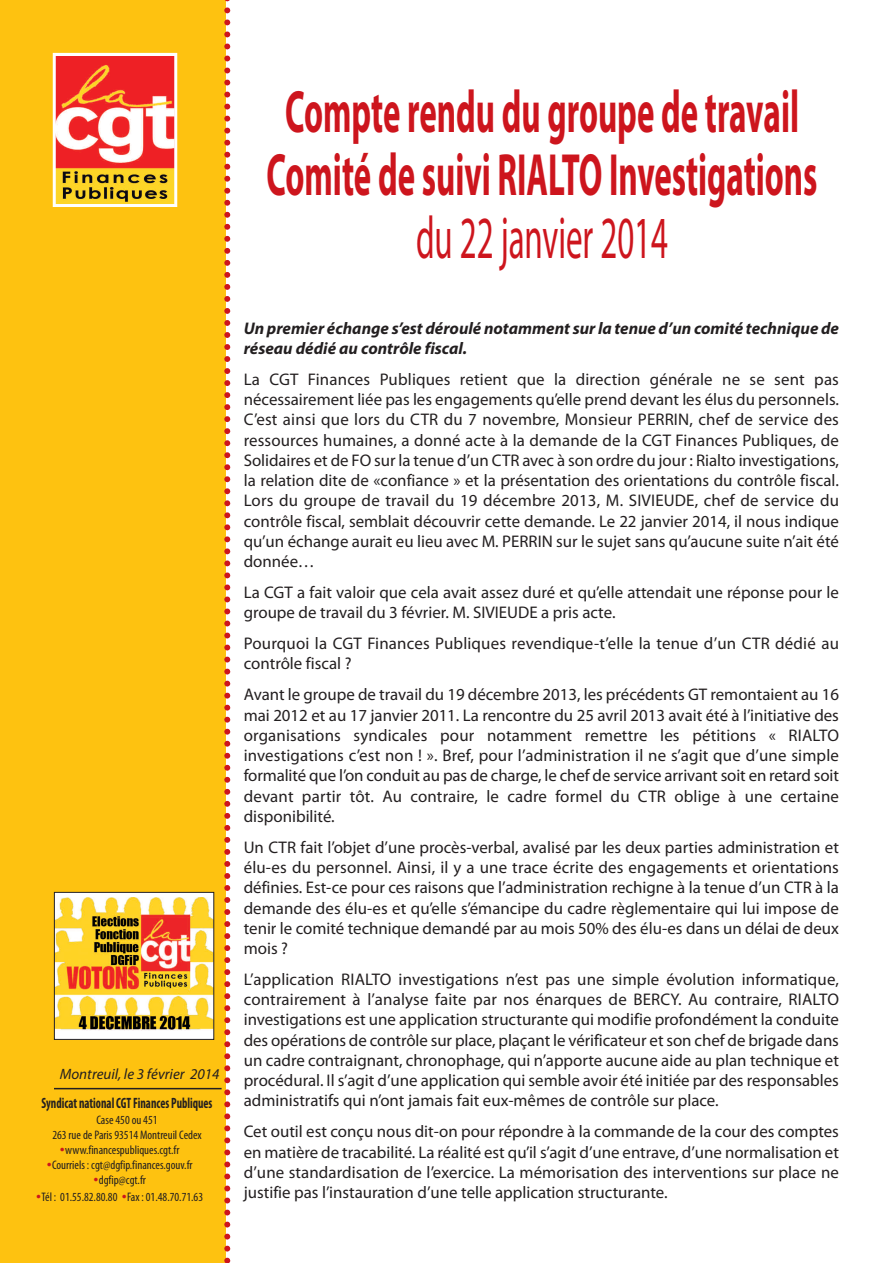
<style>
.page{position:relative;width:893px;height:1263px;background:#fff}
.page>*{position:absolute;margin:0;border:0;box-sizing:border-box;transform-origin:0 0}
.t1{font:700 60px/63px "Myriad Pro";color:#cd151d;text-align:center;scale:.55 1}
.t2{font:60px "Myriad Pro";color:#cd151d;scale:.55 1}
.t3{font:16.8px/20.2px "Myriad Pro";color:#231f20;text-align:justify}
.t4{font:italic 700 16.8px/20.2px "Myriad Pro";color:#231f20}
.t5{font:700 condensed 15px "Myriad Pro";color:#231f20;scale:.8 1}
.t6{font:italic 15px "Myriad Pro";color:#231f20}
.t7{font:condensed 12.3px "Myriad Pro";color:#231f20}
</style>
<div class="page">
<div style="left:0;top:0;width:225px;height:1263px;background:#fec210"></div>
<img style="left:57px;top:57px;width:116px;height:146px">
<div style="left:53px;top:53px;width:124px;height:154px;border:3px solid #fff"></div>
<hr style="left:54px;top:1088px;width:168px;height:1px;background:#231f20">
<svg style="left:224px;top:0;width:6px;height:1263px"></svg>
<div style="left:54px;top:892px;width:160px;height:147px;background:#fff"></div>
<img style="left:56px;top:898px;width:156px;height:133px">
<div style="left:54px;top:892px;width:160px;height:148px;border:1px solid #231f20"></div>
<p class="t6" style="left:60px;top:1068px;width:161px">Montreuil, le 3 février 2014</p>
<p class="t5" style="left:42px;top:1098px;width:215px">Syndicat national CGT Finances Publiques</p>
<p class="t7" style="left:96px;top:1115px;width:63px">Case 450 ou 451</p>
<p class="t7" style="left:52px;top:1130px;width:151px">263 rue de Paris 93514 Montreuil Cedex</p>
<p class="t7" style="left:65px;top:1145px;width:116px">www.financespubliques.cgt.fr</p>
<p class="t7" style="left:52px;top:1160px;width:142px">Courriels : cgt@dgfip.finances.gouv.fr</p>
<p class="t7" style="left:99px;top:1176px;width:49px">dgfip@cgt.fr</p>
<p class="t7" style="left:42px;top:1192px;width:163px">Tél : 01.55.82.80.80 Fax : 01.48.70.71.63</p>
<h1 class="t1" style="left:267px;top:85px;width:1003px">Compte rendu du groupe de travail<br>Comité de suivi RIALTO Investigations</h1>
<h1 class="t2" style="left:416px;top:216px;width:460px">du 22 janvier 2014</h1>
<p class="t4" style="left:244px;top:319px;width:597px">Un premier échange s’est déroulé notamment sur la tenue d’un comité technique de réseau dédié au contrôle fiscal.</p>
<p class="t3" style="left:244px;top:370px;width:597px">La CGT Finances Publiques retient que la direction générale ne se sent pas nécessairement liée pas les engagements qu’elle prend devant les élus du personnels.<br>C’est ainsi que lors du CTR du 7 novembre, Monsieur PERRIN, chef de service des ressources humaines, a donné acte à la demande de la CGT Finances Publiques, de Solidaires et de FO sur la tenue d’un CTR avec à son ordre du jour : Rialto investigations, la relation dite de «confiance » et la présentation des orientations du contrôle fiscal.<br>Lors du groupe de travail du 19 décembre 2013, M. SIVIEUDE, chef de service du contrôle fiscal, semblait découvrir cette demande. Le 22 janvier 2014, il nous indique qu’un échange aurait eu lieu avec M. PERRIN sur le sujet sans qu’aucune suite n’ait été donnée…</p>
<p class="t3" style="left:244px;top:584px;width:597px">La CGT a fait valoir que cela avait assez duré et qu’elle attendait une réponse pour le groupe de travail du 3 février. M. SIVIEUDE a pris acte.</p>
<p class="t3" style="left:244px;top:635px;width:597px">Pourquoi la CGT Finances Publiques revendique-t’elle la tenue d’un CTR dédié au contrôle fiscal ?</p>
<p class="t3" style="left:244px;top:686px;width:597px">Avant le groupe de travail du 19 décembre 2013, les précédents GT remontaient au 16 mai 2012 et au 17 janvier 2011. La rencontre du 25 avril 2013 avait été à l’initiative des organisations syndicales pour notamment remettre les pétitions « RIALTO investigations c’est non ! ». Bref, pour l’administration il ne s’agit que d’une simple formalité que l’on conduit au pas de charge, le chef de service arrivant soit en retard soit devant partir tôt. Au contraire, le cadre formel du CTR oblige à une certaine disponibilité.</p>
<p class="t3" style="left:244px;top:838px;width:597px">Un CTR fait l’objet d’une procès-verbal, avalisé par les deux parties administration et élu-es du personnel. Ainsi, il y a une trace écrite des engagements et orientations définies. Est-ce pour ces raisons que l’administration rechigne à la tenue d’un CTR à la demande des élu-es et qu’elle s’émancipe du cadre règlementaire qui lui impose de tenir le comité technique demandé par au mois 50% des élu-es dans un délai de deux mois ?</p>
<p class="t3" style="left:244px;top:970px;width:597px">L’application RIALTO investigations n’est pas une simple évolution informatique, contrairement à l’analyse faite par nos énarques de BERCY. Au contraire, RIALTO investigations est une application structurante qui modifie profondément la conduite des opérations de contrôle sur place, plaçant le vérificateur et son chef de brigade dans un cadre contraignant, chronophage, qui n’apporte aucune aide au plan technique et procédural. Il s’agit d’une application qui semble avoir été initiée par des responsables administratifs qui n’ont jamais fait eux-mêmes de contrôle sur place.</p>
<p class="t3" style="left:244px;top:1123px;width:597px">Cet outil est conçu nous dit-on pour répondre à la commande de la cour des comptes en matière de tracabilité. La réalité est qu’il s’agit d’une entrave, d’une normalisation et d’une standardisation de l’exercice. La mémorisation des interventions sur place ne justifie pas l’instauration d’une telle application structurante.</p>
</div>
